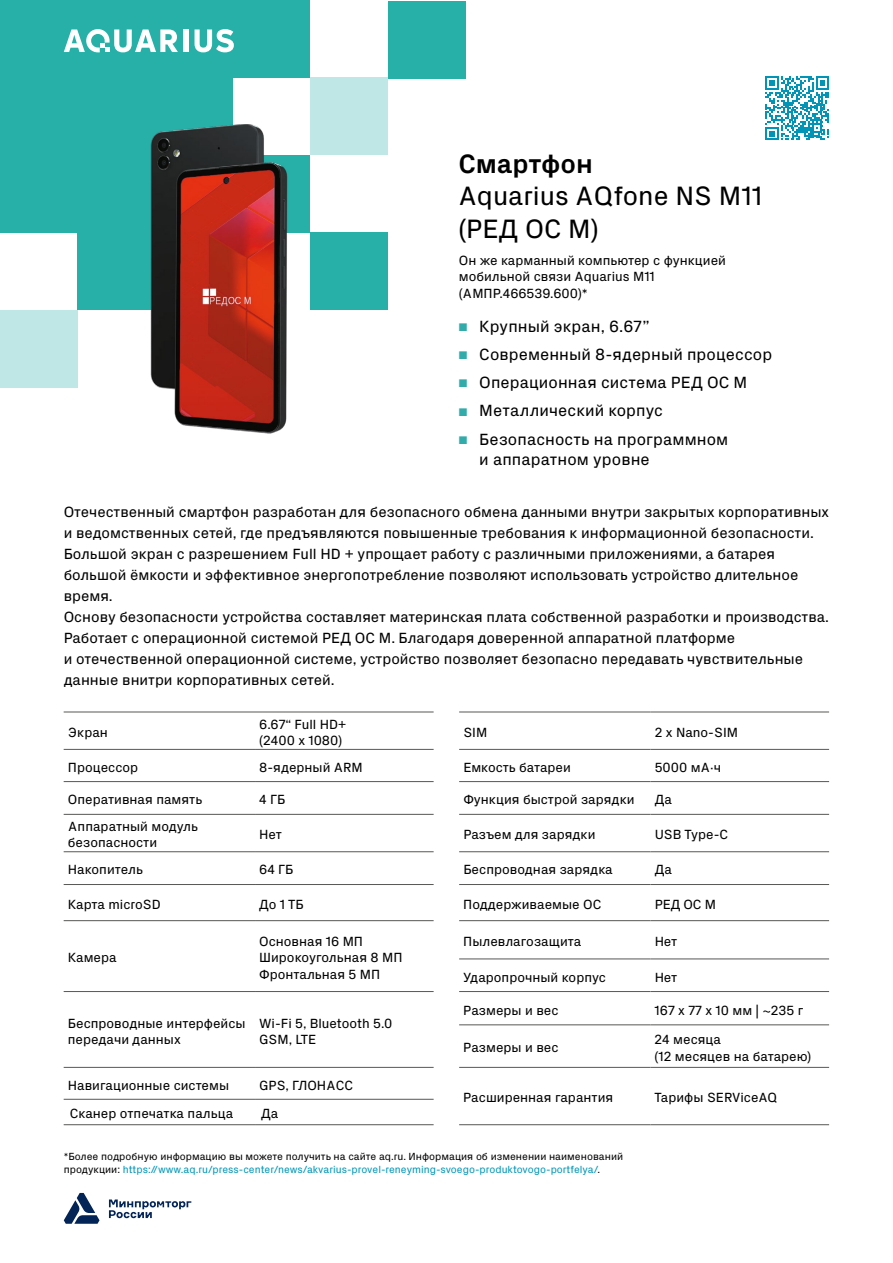
<style>
.page{position:relative;width:893px;height:1263px;background:#fff}
.page>*{position:absolute;margin:0;border:0;box-sizing:border-box;transform-origin:0 0}
.t1{font:27px/32.4px "Aquariusfont";color:#000}
.t2{font:700 27px "Aquariusfont";color:#000}
.t3{font:16.5px/19.8px "Aquariusfont";letter-spacing:.005em;color:#000}
.t4{font:15px/21px "Aquariusfont";color:#000}
.t5{font:13.5px/16.2px "Aquariusfont";color:#000}
.t6{font:10.5px/12.6px "Aquariusfont";color:#000}
.s1{font-family:"Arial";color:#32acaa}
.s2{color:#0095b7}
</style>
<div class="page">
<div style="left:0;top:0;width:78px;height:78px;background:#26b0a8"></div>
<div style="left:78px;top:0;width:77px;height:78px;background:#26b0a8"></div>
<div style="left:155px;top:0;width:78px;height:78px;background:#26b0a8"></div>
<div style="left:0;top:78px;width:78px;height:77px;background:#26b0a8"></div>
<div style="left:78px;top:78px;width:77px;height:77px;background:#26b0a8"></div>
<div style="left:155px;top:78px;width:78px;height:77px;background:#26b0a8"></div>
<div style="left:0;top:155px;width:78px;height:78px;background:#26b0a8"></div>
<div style="left:78px;top:155px;width:77px;height:78px;background:#26b0a8"></div>
<div style="left:78px;top:233px;width:77px;height:77px;background:#26b0a8"></div>
<div style="left:233px;top:155px;width:77px;height:78px;background:#26b0a8"></div>
<div style="left:310px;top:233px;width:78px;height:77px;background:#26b0a8"></div>
<div style="left:233px;top:0;width:77px;height:78px;background:#26b0a8"></div>
<div style="left:310px;top:78px;width:78px;height:77px;background:#bee7e5"></div>
<div style="left:183px;top:29px;width:5px;height:23px;background:#fff"></div>
<svg style="left:195px;top:29px;width:39px;height:23px"></svg>
<svg style="left:64px;top:29px;width:114px;height:23px"></svg>
<svg style="left:64px;top:1193px;width:36px;height:31px"></svg>
<svg style="left:109px;top:1199px;width:82px;height:19px"></svg>
<div style="left:0;top:310px;width:78px;height:78px;background:#bee7e5"></div>
<div style="left:388px;top:1px;width:77px;height:77px;background:#26b0a8"></div>
<svg style="left:64px;top:748px;width:765px;height:351px"></svg>
<hr style="left:64px;top:712px;width:191px;height:1px;background:#575756">
<hr style="left:255px;top:712px;width:179px;height:1px;background:#575756">
<hr style="left:459px;top:712px;width:191px;height:1px;background:#575756">
<hr style="left:650px;top:712px;width:179px;height:1px;background:#575756">
<hr style="left:64px;top:749px;width:191px;height:1px;background:#575756">
<hr style="left:255px;top:749px;width:179px;height:1px;background:#575756">
<hr style="left:459px;top:749px;width:191px;height:1px;background:#575756">
<hr style="left:650px;top:749px;width:179px;height:1px;background:#575756">
<hr style="left:64px;top:781px;width:191px;height:1px;background:#575756">
<hr style="left:255px;top:781px;width:179px;height:1px;background:#575756">
<hr style="left:459px;top:781px;width:191px;height:1px;background:#575756">
<hr style="left:650px;top:781px;width:179px;height:1px;background:#575756">
<hr style="left:64px;top:814px;width:191px;height:1px;background:#575756">
<hr style="left:255px;top:814px;width:179px;height:1px;background:#575756">
<hr style="left:459px;top:814px;width:191px;height:1px;background:#575756">
<hr style="left:650px;top:814px;width:179px;height:1px;background:#575756">
<hr style="left:64px;top:851px;width:191px;height:1px;background:#575756">
<hr style="left:255px;top:851px;width:179px;height:1px;background:#575756">
<hr style="left:459px;top:851px;width:191px;height:1px;background:#575756">
<hr style="left:650px;top:851px;width:179px;height:1px;background:#575756">
<hr style="left:64px;top:884px;width:191px;height:1px;background:#575756">
<hr style="left:255px;top:884px;width:179px;height:1px;background:#575756">
<hr style="left:459px;top:884px;width:191px;height:1px;background:#575756">
<hr style="left:650px;top:884px;width:179px;height:1px;background:#575756">
<hr style="left:64px;top:920px;width:191px;height:1px;background:#575756">
<hr style="left:255px;top:920px;width:179px;height:1px;background:#575756">
<hr style="left:459px;top:920px;width:191px;height:1px;background:#575756">
<hr style="left:650px;top:920px;width:179px;height:1px;background:#575756">
<hr style="left:459px;top:958px;width:191px;height:1px;background:#575756">
<hr style="left:650px;top:958px;width:179px;height:1px;background:#575756">
<hr style="left:64px;top:991px;width:191px;height:1px;background:#575756">
<hr style="left:255px;top:991px;width:179px;height:1px;background:#575756">
<hr style="left:459px;top:991px;width:191px;height:1px;background:#575756">
<hr style="left:650px;top:991px;width:179px;height:1px;background:#575756">
<hr style="left:459px;top:1024px;width:191px;height:1px;background:#575756">
<hr style="left:650px;top:1024px;width:179px;height:1px;background:#575756">
<hr style="left:64px;top:1067px;width:191px;height:1px;background:#575756">
<hr style="left:255px;top:1067px;width:179px;height:1px;background:#575756">
<hr style="left:459px;top:1067px;width:191px;height:1px;background:#575756">
<hr style="left:650px;top:1067px;width:179px;height:1px;background:#575756">
<hr style="left:64px;top:1099px;width:191px;height:1px;background:#575756">
<hr style="left:255px;top:1099px;width:179px;height:1px;background:#575756">
<hr style="left:64px;top:1124px;width:191px;height:1px;background:#575756">
<hr style="left:255px;top:1124px;width:179px;height:1px;background:#575756">
<hr style="left:459px;top:1124px;width:191px;height:1px;background:#575756">
<hr style="left:650px;top:1124px;width:179px;height:1px;background:#575756">
<svg style="left:765px;top:77px;width:64px;height:63px"></svg>
<img style="left:150px;top:124px;width:138px;height:310px">
<h1 class="t2" style="left:458px;top:145px;width:136px">Смартфон</h1>
<h1 class="t1" style="left:458px;top:179px;width:305px">Aquarius AQfone NS M11 (РЕД ОС М)</h1>
<p class="t5" style="left:459px;top:252px;width:269px">Он же карманный компьютер с функцией мобильной связи Aquarius M11 (АМПР.466539.600)*</p>
<p class="t3" style="left:458px;top:315px;width:193px"><span class="s1">■</span> Крупный экран, 6.67”</p>
<p class="t3" style="left:458px;top:344px;width:316px"><span class="s1">■</span> Современный 8-ядерный процессор</p>
<p class="t3" style="left:458px;top:372px;width:291px"><span class="s1">■</span> Операционная система РЕД ОС М</p>
<p class="t3" style="left:458px;top:400px;width:206px"><span class="s1">■</span> Металлический корпус</p>
<p class="t3" style="left:479px;top:428px;width:250px;text-indent:-21px"><span class="s1">■</span> Безопасность на программном и аппаратном уровне</p>
<p class="t4" style="left:64px;top:500px;width:767px">Отечественный смартфон разработан для безопасного обмена данными внутри закрытых корпоративных и ведомственных сетей, где предъявляются повышенные требования к информационной безопасности.<br>Большой экран с разрешением Full HD + упрощает работу с различными приложениями, а батарея большой ёмкости и эффективное энергопотребление позволяют использовать устройство длительное время.<br>Основу безопасности устройства составляет материнская плата собственной разработки и производства.<br>Работает с операционной системой РЕД ОС М. Благодаря доверенной аппаратной платформе<br>и отечественной операционной системе, устройство позволяет безопасно передавать чувствительные данные внитри корпоративных сетей.</p>
<p class="t5" style="left:68px;top:724px;width:42px">Экран</p>
<p class="t5" style="left:259px;top:716px;width:89px">6.67“ Full HD+ (2400 х 1080)</p>
<p class="t5" style="left:463px;top:724px;width:25px">SIM</p>
<p class="t5" style="left:655px;top:724px;width:85px">2 x Nano-SIM</p>
<p class="t5" style="left:68px;top:758px;width:72px">Процессор</p>
<p class="t5" style="left:259px;top:758px;width:105px">8-ядерный ARM</p>
<p class="t5" style="left:463px;top:758px;width:109px">Емкость батареи</p>
<p class="t5" style="left:655px;top:758px;width:68px">5000 мА·ч</p>
<p class="t5" style="left:68px;top:791px;width:136px">Оперативная память</p>
<p class="t5" style="left:259px;top:791px;width:28px">4 ГБ</p>
<p class="t5" style="left:463px;top:791px;width:173px">Функция быстрой зарядки</p>
<p class="t5" style="left:655px;top:791px;width:19px">Да</p>
<p class="t5" style="left:68px;top:818px;width:132px">Аппаратный модуль безопасности</p>
<p class="t5" style="left:259px;top:826px;width:24px">Нет</p>
<p class="t5" style="left:463px;top:826px;width:134px">Разъем для зарядки</p>
<p class="t5" style="left:655px;top:826px;width:75px">USB Type-C</p>
<p class="t5" style="left:68px;top:861px;width:77px">Накопитель</p>
<p class="t5" style="left:259px;top:861px;width:36px">64 ГБ</p>
<p class="t5" style="left:463px;top:861px;width:151px">Беспроводная зарядка</p>
<p class="t5" style="left:655px;top:861px;width:19px">Да</p>
<p class="t5" style="left:68px;top:895px;width:94px">Карта microSD</p>
<p class="t5" style="left:259px;top:895px;width:46px">До 1 ТБ</p>
<p class="t5" style="left:463px;top:895px;width:139px">Поддерживаемые ОС</p>
<p class="t5" style="left:655px;top:895px;width:63px">РЕД ОС М</p>
<p class="t5" style="left:68px;top:949px;width:50px">Камера</p>
<p class="t5" style="left:259px;top:933px;width:145px">Основная 16 МП<br>Широкоугольная 8 МП<br>Фронтальная 5 МП</p>
<p class="t5" style="left:463px;top:933px;width:119px">Пылевлагозащита</p>
<p class="t5" style="left:655px;top:933px;width:24px">Нет</p>
<p class="t5" style="left:463px;top:968px;width:144px">Ударопрочный корпус</p>
<p class="t5" style="left:655px;top:968px;width:24px">Нет</p>
<p class="t5" style="left:68px;top:1014px;width:179px">Беспроводные интерфейсы передачи данных</p>
<p class="t5" style="left:259px;top:1014px;width:135px">Wi-Fi 5, Bluetooth 5.0<br>GSM, LTE</p>
<p class="t5" style="left:68px;top:1076px;width:163px">Навигационные системы</p>
<p class="t5" style="left:259px;top:1076px;width:95px">GPS, ГЛОНАСС</p>
<p class="t5" style="left:70px;top:1105px;width:165px">Сканер отпечатка пальца</p>
<p class="t5" style="left:261px;top:1105px;width:19px">Да</p>
<p class="t5" style="left:463px;top:1001px;width:97px">Размеры и вес</p>
<p class="t5" style="left:655px;top:1001px;width:150px">167 х 77 х 10 мм | ~235 г</p>
<p class="t5" style="left:463px;top:1039px;width:97px">Размеры и вес</p>
<p class="t5" style="left:655px;top:1031px;width:158px">24 месяца<br>(12 месяцев на батарею)</p>
<p class="t5" style="left:463px;top:1089px;width:151px">Расширенная гарантия</p>
<p class="t5" style="left:655px;top:1089px;width:125px">Тарифы SERViceAQ</p>
<p class="t6" style="left:64px;top:1150px;width:561px">*Более подробную информацию вы можете получить на сайте aq.ru. Информация об изменении наименований продукции: <span class="s2">https://www.aq.ru/press-center/news/akvarius-provel-reneyming-svoego-produktovogo-portfelya/</span>.</p>
</div>
